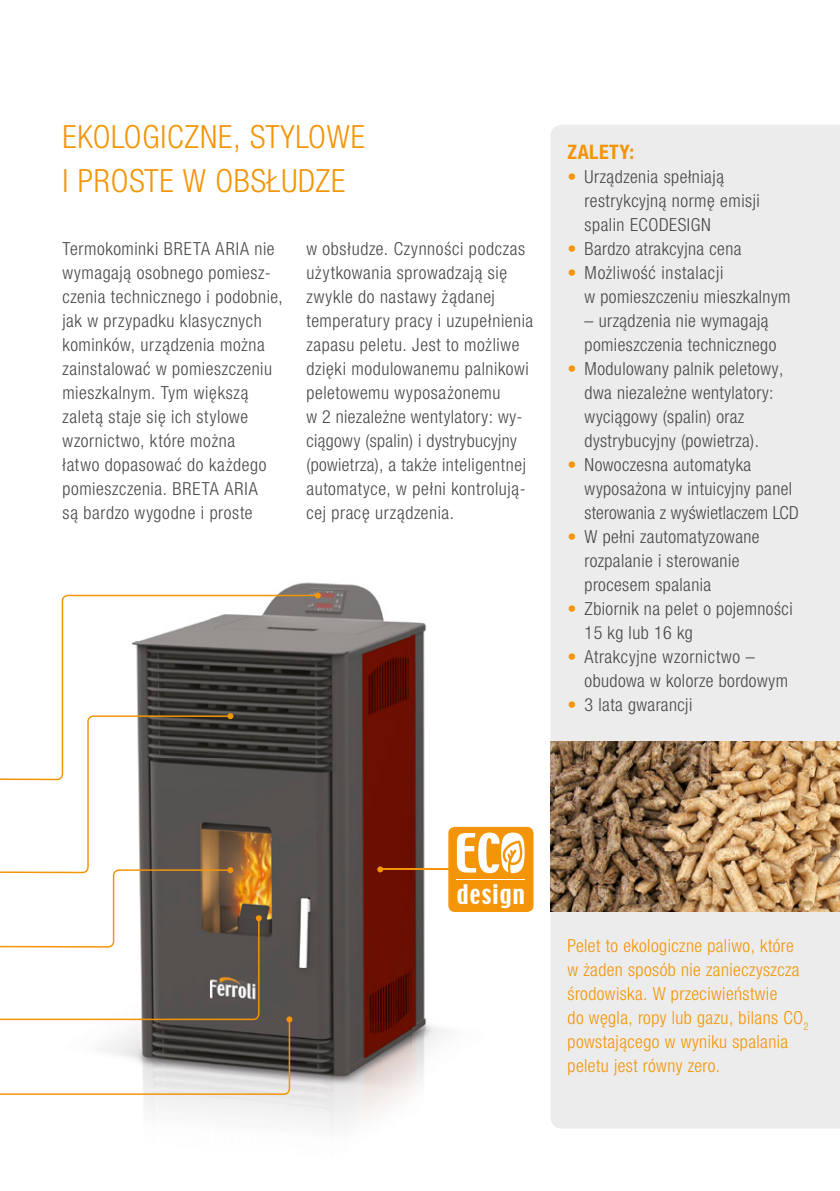
<style>
.page{position:relative;width:840px;height:1191px;background:#fff}
.page>*{position:absolute;margin:0;border:0;box-sizing:border-box;transform-origin:0 0}
.t1{font:300 condensed 32px/44px "Helvetica Neue LTW1 G";letter-spacing:.025em;color:#f39507}
.t2{font:24px "Techno";letter-spacing:.05em;color:#fff}
.t3{font:700 condensed 20px "Helvetica Neue LTW1 G";letter-spacing:.025em;color:#f39507}
.t4{font:300 condensed 18px/24px "Helvetica Neue LTW1 G";letter-spacing:.03em;color:#484846}
.t5{font:300 condensed 18px/24px "Helvetica Neue LTW1 G";letter-spacing:.025em;color:#f39507}
.s1{color:#f39507}
</style>
<div class="page">
<img style="left:11px;top:582px;width:523px;height:546px">
<hr style="left:380px;top:868px;width:102px;height:2px;background:#f39507">
<svg style="left:377px;top:866px;width:6px;height:6px"></svg>
<div style="left:448px;top:827px;width:85px;height:85px;background:#f39507;border-radius:6px"></div>
<hr style="left:456px;top:879px;width:68px;height:1px;background:#fff">
<svg style="left:456px;top:832px;width:68px;height:41px"></svg>
<div style="left:550px;top:125px;width:289px;height:1003px;background:#ececec"></div>
<img style="left:550px;top:742px;width:289px;height:170px">
<svg style="left:11px;top:595px;width:306px;height:185px"></svg>
<svg style="left:314px;top:592px;width:6px;height:6px"></svg>
<svg style="left:0;top:713px;width:292px;height:381px"></svg>
<h1 class="t1" style="left:62px;top:115px;width:304px">EKOLOGICZNE, STYLOWE<br>I PROSTE W OBSŁUDZE</h1>
<p class="t4" style="left:62px;top:236px;width:222px">Termokominki BRETA ARIA nie wymagają osobnego pomiesz&shy;czenia technicznego i podobnie, jak w przypadku klasycznych kominków, urządzenia można zainstalować w pomieszczeniu mieszkalnym. Tym większą zaletą staje się ich stylowe wzornictwo, które można<br>łatwo dopasować do każdego pomieszczenia. BRETA ARIA<br>są bardzo wygodne i proste</p>
<p class="t4" style="left:306px;top:236px;width:228px">w obsłudze. Czynności podczas użytkowania sprowadzają się zwykle do nastawy żądanej temperatury pracy i uzupełnienia zapasu peletu. Jest to możliwe dzięki modulowanemu palnikowi peletowemu wyposażonemu<br>w 2 niezależne wentylatory: wy&shy;ciągowy (spalin) i dystrybucyjny (powietrza), a także inteligentnej automatyce, w pełni kontrolują&shy;cej pracę urządzenia.</p>
<p class="t3" style="left:567px;top:139px;width:68px">ZALETY:</p>
<p class="t4" style="left:584px;top:164px;width:177px;text-indent:-17px"><span class="s1">•</span> Urządzenia spełniają restrykcyjną normę emisji spalin ECODESIGN</p>
<p class="t4" style="left:567px;top:236px;width:175px"><span class="s1">•</span> Bardzo atrakcyjna cena</p>
<p class="t4" style="left:584px;top:260px;width:207px;text-indent:-17px"><span class="s1">•</span> Możliwość instalacji<br>w pomieszczeniu mieszkalnym</p>
<p class="t4" style="left:584px;top:309px;width:193px">– urządzenia nie wymagają pomieszczenia technicznego</p>
<p class="t4" style="left:584px;top:357px;width:200px;text-indent:-17px"><span class="s1">•</span> Modulowany palnik peletowy, dwa niezależne wentylatory: wyciągowy (spalin) oraz dystrybucyjny (powietrza).</p>
<p class="t4" style="left:584px;top:453px;width:215px;text-indent:-17px"><span class="s1">•</span> Nowoczesna automatyka wyposażona w intuicyjny panel sterowania z wyświetlaczem LCD</p>
<p class="t4" style="left:584px;top:525px;width:176px;text-indent:-17px"><span class="s1">•</span> W pełni zautomatyzowane rozpalanie i sterowanie procesem spalania</p>
<p class="t4" style="left:584px;top:597px;width:209px;text-indent:-17px"><span class="s1">•</span> Zbiornik na pelet o pojemności<br>15 kg lub 16 kg</p>
<p class="t4" style="left:584px;top:645px;width:205px;text-indent:-17px"><span class="s1">•</span> Atrakcyjne wzornictwo – obudowa w kolorze bordowym</p>
<p class="t4" style="left:567px;top:693px;width:126px"><span class="s1">•</span> 3 lata gwarancji</p>
<h2 class="t2" style="left:456px;top:878px;width:69px">design</h2>
<p class="t5" style="left:567px;top:934px;width:242px">Pelet to ekologiczne paliwo, które w żaden sposób nie zanieczyszcza środowiska. W przeciwieństwie<br>do węgla, ropy lub gazu, bilans CO<sub>2 </sub>powstającego w wyniku spalania peletu jest równy zero.</p>
</div>
